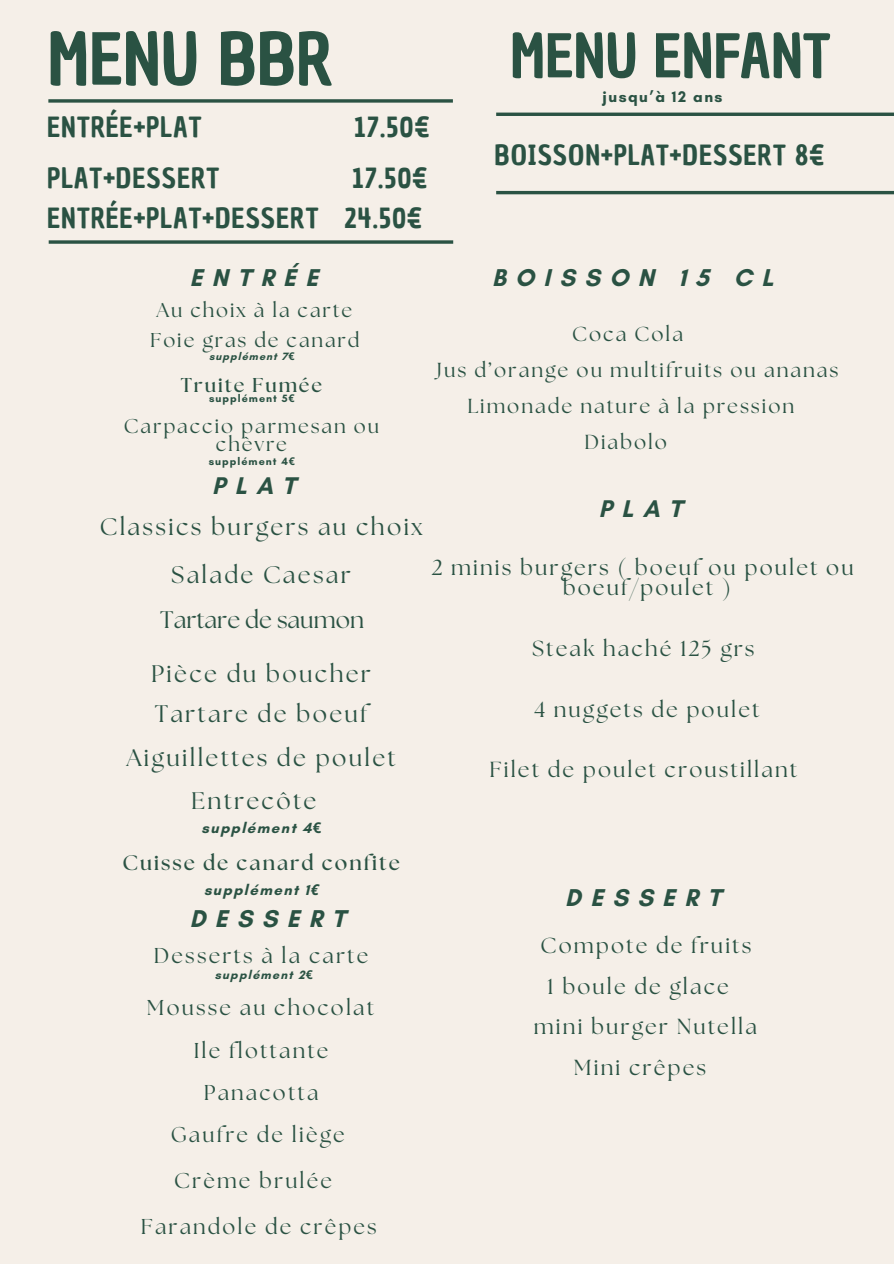
<style>
.page{position:relative;width:894px;height:1264px;background:#fff}
.page>*{position:absolute;margin:0;border:0;box-sizing:border-box;transform-origin:0 0}
.t1{font:69.75px "Chau Philomene One";color:#2a5243}
.t2{font:58.65px "Chau Philomene One";color:#2a5243}
.t3{font:27.15px/40.5px "Chau Philomene One";letter-spacing:.035em;color:#2a5243;text-align:right}
.t4{font:700 24.75px "Glacial Indifference";letter-spacing:.375em;color:#2a5243}
.t5{font:700 24.6px "Glacial Indifference";letter-spacing:.375em;color:#2a5243}
.t6{font:23.85px/48.3px "The Seasons";letter-spacing:.095em;color:#2a5243}
.t7{font:23.85px "The Seasons";color:#2a5243}
.t8{font:21.75px/20.2px "The Seasons";letter-spacing:.095em;color:#2a5243;text-align:center}
.t9{font:21.45px "The Seasons";letter-spacing:.1em;color:#2a5243}
.t10{font:700 21px "The Seasons";letter-spacing:.095em;color:#2a5243}
.t11{font:20.25px "The Seasons";letter-spacing:.095em;color:#2a5243}
.t12{font:19.95px/18px "The Seasons";letter-spacing:.095em;color:#2a5243;text-align:center}
.t13{font:700 19.95px "The Seasons";letter-spacing:.095em;color:#2a5243}
.t14{font:700 15.75px "Glacial Indifference";letter-spacing:.095em;color:#2a5243}
.t15{font:700 15px "Glacial Indifference";letter-spacing:.095em;color:#2a5243}
.t16{font:700 12.3px "Glacial Indifference";letter-spacing:.1em;color:#2a5243}
.t17{font:700 10.8px "Glacial Indifference";letter-spacing:.095em;color:#2a5243}
.s1{font-family:"Noto Sans"}
.s2{font-family:"Noto Sans";font-style:italic}
</style>
<div class="page">
<div style="left:1px;top:0;width:892px;height:1263px;background:#f5efe8"></div>
<svg style="left:48px;top:99px;width:405px;height:4px;background:#48695b"></svg>
<svg style="left:49px;top:240px;width:404px;height:4px;background:#47695b"></svg>
<hr style="left:496px;top:113px;width:397px;height:3px;background:#2a5243">
<hr style="left:496px;top:191px;width:397px;height:3px;background:#2a5243">
<p class="t1" style="left:47px;top:13px;width:287px">MENU BBR</p>
<p class="t3" style="left:47px;top:107px;width:156px">ENTRÉE+PLAT</p>
<p class="t3" style="left:354px;top:107px;width:77px">17.50€</p>
<p class="t3" style="left:47px;top:158px;width:174px">PLAT+DESSERT</p>
<p class="t3" style="left:47px;top:158px;width:382px">17.50€<br>ENTRÉE+PLAT+DESSERT 24.50€</p>
<p class="t4" style="left:190px;top:263px;width:130px">ENTRÉE</p>
<p class="t2" style="left:510px;top:17px;width:322px">MENU ENFANT</p>
<p class="t14" style="left:602px;top:87px;width:122px">jusqu’à 12 ans</p>
<p class="t3" style="left:494px;top:135px;width:331px">BOISSON+PLAT+DESSERT 8€</p>
<h4 class="t4" style="left:492px;top:263px;width:283px">BOISSON 15 CL</h4>
<p class="t12" style="left:156px;top:303px;width:197px">Au choix à la carte</p>
<p class="t12" style="left:150px;top:332px;width:210px">Foie gras de canard</p>
<h3 class="t17" style="left:209px;top:350px;width:87px">supplément 7<span class="s1">€</span></h3>
<h5 class="t13" style="left:181px;top:376px;width:143px">Truite Fumée</h5>
<h5 class="t17" style="left:209px;top:391px;width:87px">supplément 5<span class="s1">€</span></h5>
<h5 class="t12" style="left:124px;top:418px;width:257px">Carpaccio parmesan ou chèvre</h5>
<h5 class="t17" style="left:209px;top:454px;width:88px">supplément 4<span class="s1">€</span></h5>
<h3 class="t5" style="left:212px;top:470px;width:85px">PLAT</h3>
<h3 class="t6" style="left:100px;top:504px;width:324px;text-align:center">Classics burgers au choix<br>Salade Caesar</h3>
<h3 class="t7" style="left:160px;top:609px;width:205px">Tartare de saumon</h3>
<h5 class="t6" style="left:151px;top:656px;width:221px;line-height:39.3px">Pièce du boucher<br>Tartare de boeuf</h5>
<h5 class="t6" style="left:191px;top:737px;width:206px;line-height:43.8px;text-indent:-65px">Aiguillettes de poulet<br>Entrecôte</h5>
<h5 class="t15" style="left:201px;top:818px;width:121px">supplément 4<span class="s1">€</span></h5>
<h5 class="t10" style="left:122px;top:853px;width:279px">Cuisse de canard confite</h5>
<h5 class="t15" style="left:204px;top:880px;width:116px">supplément 1<span class="s2">€</span></h5>
<h1 class="t4" style="left:190px;top:903px;width:157px">DESSERT</h1>
<h5 class="t9" style="left:154px;top:945px;width:216px">Desserts à la carte</h5>
<h6 class="t16" style="left:214px;top:967px;width:100px">supplément 2<span class="s1">€</span></h6>
<p class="t9" style="left:147px;top:997px;width:229px">Mousse au chocolat</p>
<h3 class="t9" style="left:194px;top:1040px;width:136px">Ile flottante</h3>
<p class="t9" style="left:204px;top:1082px;width:116px">Panacotta</p>
<p class="t9" style="left:171px;top:1124px;width:175px">Gaufre de liège</p>
<p class="t9" style="left:174px;top:1170px;width:159px">Crème brulée</p>
<p class="t9" style="left:141px;top:1216px;width:237px">Farandole de crêpes</p>
<p class="t11" style="left:572px;top:325px;width:112px">Coca Cola</p>
<p class="t11" style="left:436px;top:361px;width:403px">Jus d’orange ou multifruits ou ananas</p>
<p class="t11" style="left:467px;top:397px;width:328px">Limonade nature à la pression</p>
<p class="t11" style="left:584px;top:433px;width:84px">Diabolo</p>
<p class="t5" style="left:598px;top:494px;width:85px">PLAT</p>
<h2 class="t8" style="left:431px;top:558px;width:423px">2 minis burgers ( boeuf ou poulet ou boeuf/poulet )</h2>
<p class="t8" style="left:532px;top:639px;width:224px">Steak haché 125 grs</p>
<h4 class="t8" style="left:534px;top:700px;width:227px">4 nuggets de poulet</h4>
<h3 class="t8" style="left:489px;top:761px;width:309px">Filet de poulet croustillant</h3>
<p class="t4" style="left:565px;top:882px;width:157px">DESSERT</p>
<p class="t8" style="left:540px;top:936px;width:212px">Compote de fruits</p>
<p class="t8" style="left:547px;top:977px;width:183px">1 boule de glace</p>
<h3 class="t8" style="left:534px;top:1017px;width:224px">mini burger Nutella</h3>
<h5 class="t8" style="left:573px;top:1058px;width:134px">Mini crêpes</h5>
</div>
